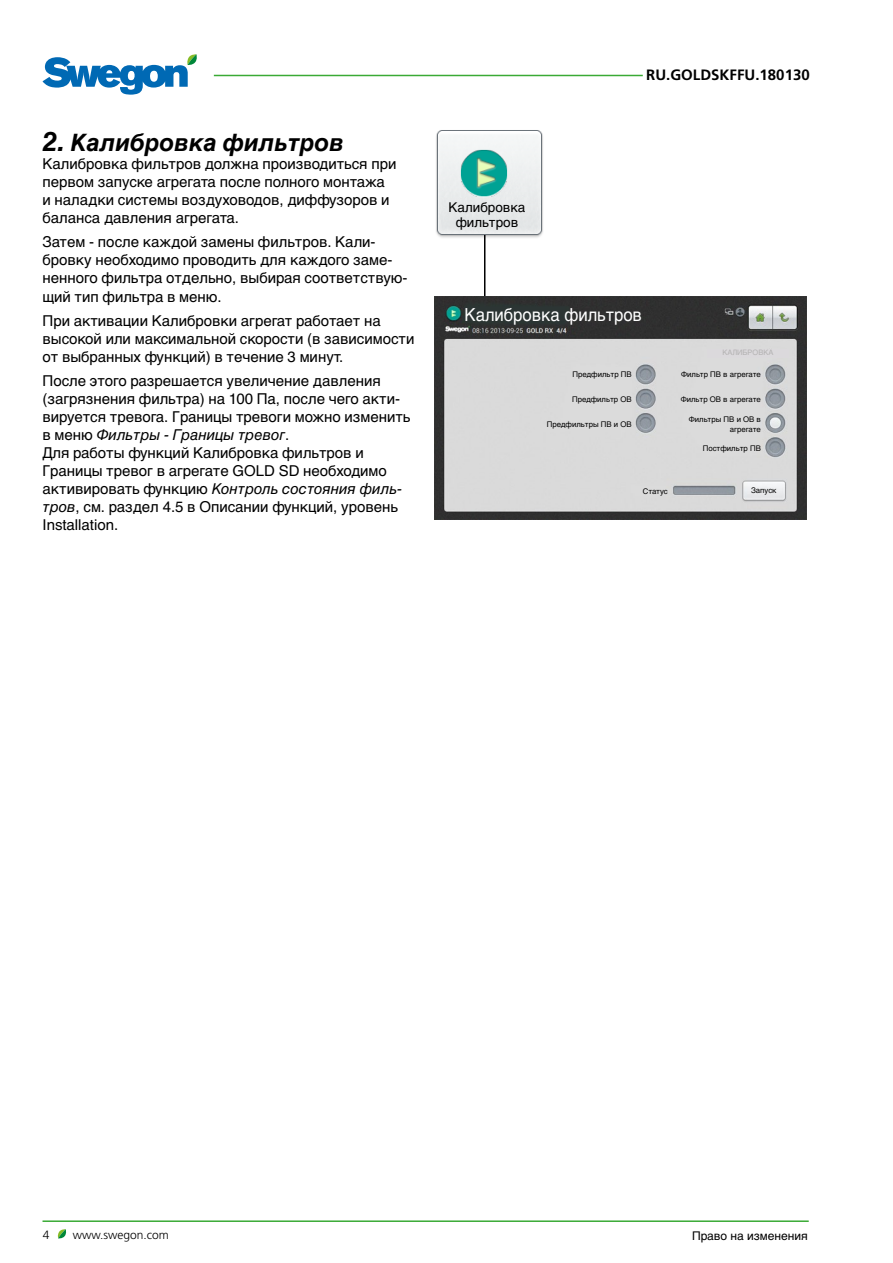
<style>
.page{position:relative;width:893px;height:1263px;background:#fff}
.page>*{position:absolute;margin:0;border:0;box-sizing:border-box;transform-origin:0 0}
.t1{font:24px "Helvetica Cyr Bold Inclined";color:#000}
.t2{font:18px "Helvetica Cyr Upright";color:#fff;scale:.93 1}
.t3{font:15px/18px "Helvetica Cyr Upright";color:#000}
.t4{font:15px "Helvetica Cyr Inclined";color:#000}
.t5{font:700 15px "Frutiger";color:#000}
.t6{font:13.5px/15px "Helvetica Cyr Upright";color:#000;text-align:center}
.t7{font:12px "Helvetica Cyr Upright";color:#000}
.t8{font:300 12px "Frutiger";color:#000}
.t9{font:7.8px/9.3px "Helvetica Cyr Upright";color:#000;text-align:right}
.t10{font:7.5px "Helvetica Cyr Upright";color:#b3b2b2}
.s1{font-size:27px}
.s2{font-family:"Helvetica Cyr Upright"}
.s3{font-family:"Helvetica Cyr Inclined"}
</style>
<div class="page">
<hr style="left:214px;top:75px;width:429px;height:1px;background:#3aaa35">
<svg style="left:43px;top:54px;width:154px;height:41px"></svg>
<hr style="left:43px;top:1220px;width:766px;height:2px;background:#3aaa35">
<svg style="left:57px;top:1229px;width:9px;height:10px"></svg>
<hr style="left:484px;top:216px;width:1px;height:80px;background:#000">
<img style="left:436px;top:130px;width:107px;height:108px">
<img style="left:435px;top:296px;width:372px;height:223px">
<img style="left:459px;top:148px;width:50px;height:51px">
<div style="left:707px;top:349px;width:81px;height:9px;background:#dbd9dc"></div>
<h1 class="t1" style="left:43px;top:129px;width:303px"><span class="s1">2.</span> Калибровка фильтров</h1>
<p class="t3" style="left:43px;top:155px;width:355px">Калибровка фильтров должна производиться при первом запуске агрегата после полного монтажа и наладки системы воздуховодов, диффузоров и баланса давления агрегата.</p>
<p class="t3" style="left:43px;top:233px;width:366px">Затем - после каждой замены фильтров. Кали&shy;бровку необходимо проводить для каждого заме&shy;ненного фильтра отдельно, выбирая соответствую&shy;щий тип фильтра в меню.</p>
<p class="t3" style="left:43px;top:312px;width:373px">При активации Калибровки агрегат работает на высокой или максимальной скорости (в зависимости от выбранных функций) в течение 3 минут.</p>
<p class="t3" style="left:43px;top:372px;width:369px">После этого разрешается увеличение давления (загрязнения фильтра) на 100 Пa, после чего акти&shy;вируется тревога. Границы тревоги можно изменить</p>
<p class="t4" style="left:43px;top:427px;width:248px"><span class="s2">в меню</span> Фильтры - Границы тревог<span class="s2">.</span></p>
<p class="t3" style="left:43px;top:444px;width:346px">Для работы функций Калибровка фильтров и<br>Границы тревог в агрегате GOLD SD необходимо</p>
<p class="t4" style="left:43px;top:481px;width:361px"><span class="s2">активировать функцию</span> Контроль состояния филь-</p>
<p class="t3" style="left:43px;top:498px;width:357px"><span class="s3">тров</span>, cм. раздел 4.5 в Описании функций, уровень<br>Installation.</p>
<p class="t6" style="left:449px;top:200px;width:78px">Калибровка фильтров</p>
<p class="t5" style="left:646px;top:66px;width:165px">RU.GOLDSKFFU.180130</p>
<p class="t2" style="left:465px;top:305px;width:192px">Калибровка фильтров</p>
<p class="t9" style="left:573px;top:370px;width:61px">Предфильтр ПВ</p>
<p class="t9" style="left:572px;top:395px;width:61px">Предфильтр ОВ</p>
<p class="t9" style="left:547px;top:419px;width:86px">Предфильтры ПВ и ОВ</p>
<p class="t10" style="left:722px;top:348px;width:53px">КАЛИБРОВКА</p>
<p class="t9" style="left:681px;top:370px;width:81px">Фильтр ПВ в агрегате</p>
<p class="t9" style="left:681px;top:395px;width:82px">Фильтр ОВ в агрегате</p>
<p class="t9" style="left:689px;top:415px;width:74px">Фильтры ПВ и ОВ в агрегате</p>
<p class="t9" style="left:703px;top:444px;width:60px">Постфильтр ПВ</p>
<p class="t9" style="left:643px;top:487px;width:26px">Статус</p>
<p class="t9" style="left:751px;top:485px;width:27px">Запуск</p>
<p class="t8" style="left:43px;top:1228px;width:8px">4</p>
<p class="t8" style="left:73px;top:1228px;width:98px">www.swegon.com</p>
<p class="t7" style="left:692px;top:1229px;width:117px">Право на изменения</p>
</div>
